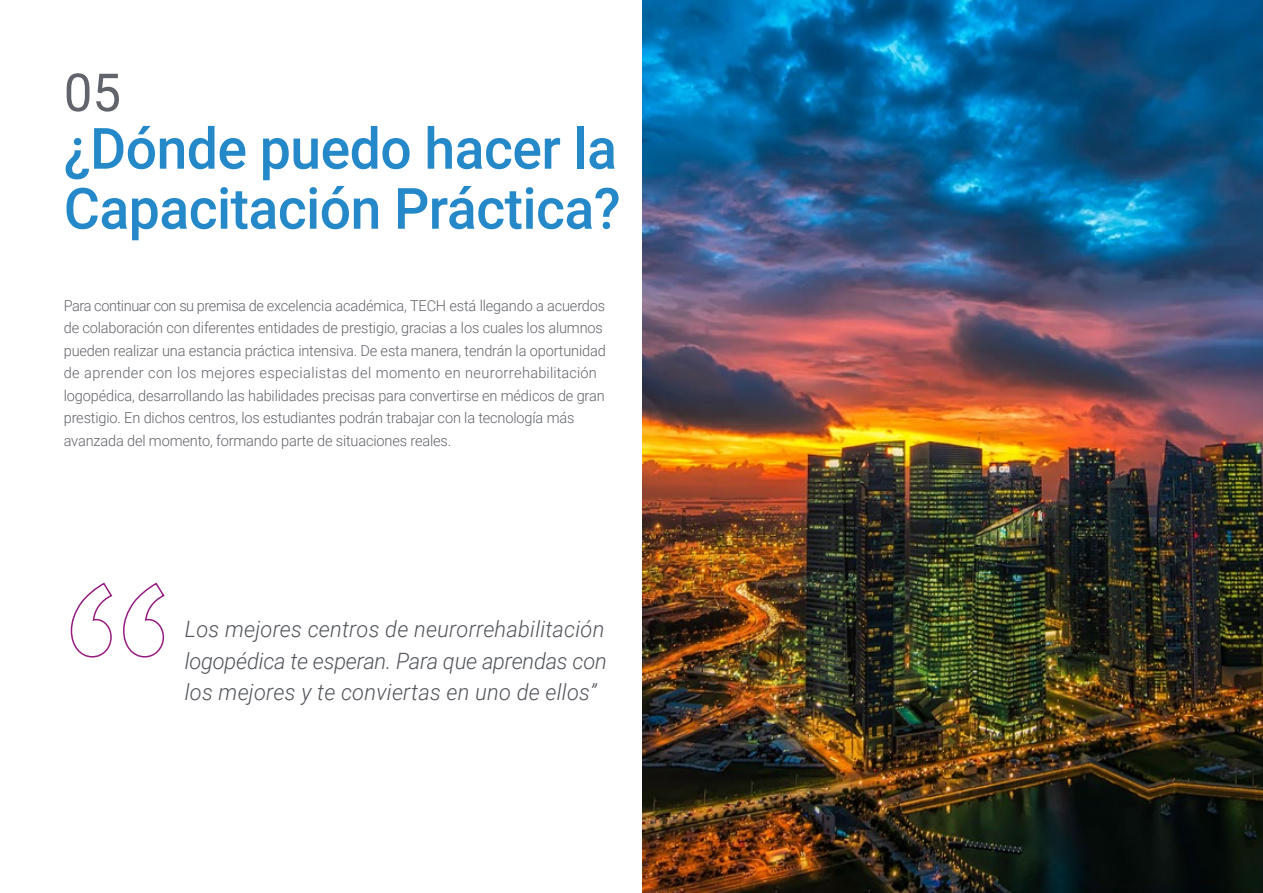
<style>
.page{position:relative;width:1263px;height:893px;background:#fff}
.page>*{position:absolute;margin:0;border:0;box-sizing:border-box;transform-origin:0 0}
.t1{font:500 57px/60px "Roboto";letter-spacing:-.01em;color:#2488c9}
.t2{font:52.5px "Roboto";color:#61646a}
.t3{font:italic 300 22.5px/31.5px "Roboto";letter-spacing:.01em;color:#52555b;text-align:justify}
.t4{font:300 15px/22.5px "Roboto";letter-spacing:-.01em;color:#61646a}
</style>
<div class="page">
<svg style="left:70px;top:582px;width:95px;height:76px"></svg>
<img style="left:642px;top:0;width:621px;height:893px">
<h2 class="t2" style="left:64px;top:56px;width:59px">05</h2>
<h1 class="t1" style="left:64px;top:116px;width:558px">¿Dónde puedo hacer la<br>Capacitación Práctica?</h1>
<p class="t4" style="left:64px;top:293px;width:543px">Para continuar con su premisa de excelencia académica, TECH está llegando a acuerdos de colaboración con diferentes entidades de prestigio, gracias a los cuales los alumnos pueden realizar una estancia práctica intensiva. De esta manera, tendrán la oportunidad de aprender con los mejores especialistas del momento en neurorrehabilitación logopédica, desarrollando las habilidades precisas para convertirse en médicos de gran prestigio. En dichos centros, los estudiantes podrán trabajar con la tecnología más avanzada del momento, formando parte de situaciones reales.</p>
<h3 class="t3" style="left:185px;top:612px;width:423px">Los mejores centros de neurorrehabilitación logopédica te esperan. Para que aprendas con los mejores y te conviertas en uno de ellos”</h3>
</div>
